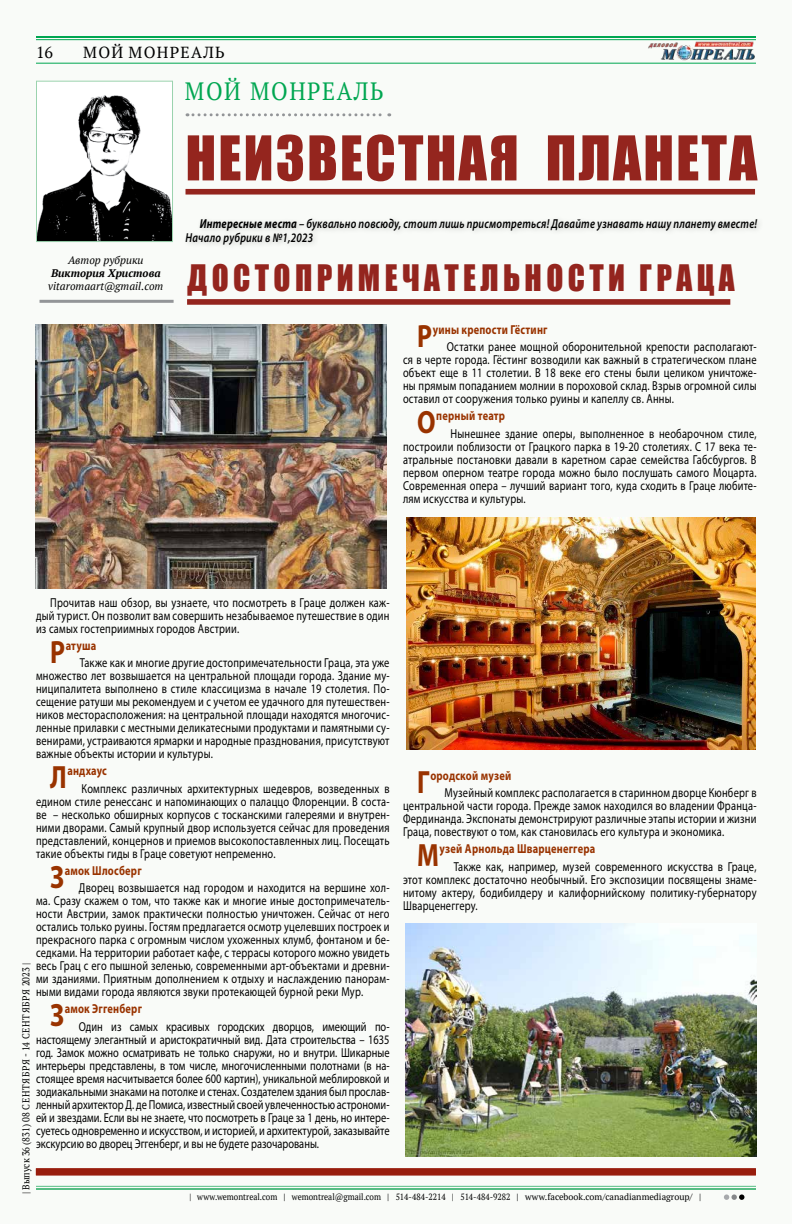
<style>
.page{position:relative;width:792px;height:1224px;background:#f9fbf8}
.page>*{position:absolute;margin:0;border:0;box-sizing:border-box;transform-origin:0 0}
.t1{font:57px "Impact";letter-spacing:.04em;color:#94251e}
.t2{font:33.5px "Impact";letter-spacing:.14em;color:#94251e;scale:.93 1}
.t3{font:700 32.3px "Myriad Pro";color:#930;scale:.8 1}
.t4{font:25px "PT Serif";letter-spacing:.07em;color:#00a651;scale:.9 1}
.t5{font:16px "PT Serif";letter-spacing:.08em;color:#000}
.t6{font:13px/13px "Myriad Pro";letter-spacing:.02em;color:#000;text-align:justify;scale:.8 1}
.t7{font:italic 600 13px/14px "Myriad Pro";letter-spacing:.02em;color:#000;scale:.8 1}
.t8{font:700 13px "Myriad Pro";letter-spacing:.02em;color:#930;scale:.8 1}
.t9{font:italic 11px "PT Serif";color:#000}
.t10{font:italic 700 11px "PT Serif";color:#000}
.t11{font:10px "PT Serif";letter-spacing:.08em;color:#000;scale:.9 1}
.t12{font:9px "PT Serif";color:#000;scale:.9 1}
.s1{font-weight:700}
</style>
<div class="page">
<img style="left:648px;top:41px;width:107px;height:20px">
<hr style="left:36px;top:63px;width:720px;height:1px;background:#00a651">
<hr style="left:36px;top:1186px;width:720px;height:1px;background:#57bd84">
<hr style="left:36px;top:1188px;width:720px;height:2px;background:#57bd84">
<hr style="left:36px;top:36px;width:720px;height:2px;background:#00a651">
<hr style="left:36px;top:39px;width:720px;height:1px;background:#00a651">
<svg style="left:724px;top:1194px;width:20px;height:6px"></svg>
<hr style="left:40px;top:300px;width:134px;height:3px;background:#939598">
<img style="left:38px;top:95px;width:133px;height:145px">
<div style="left:36px;top:81px;width:137px;height:161px;border:1px solid #9bd3ae"></div>
<div style="left:186px;top:189px;width:569px;height:6px;background:#94251e"></div>
<div style="left:187px;top:299px;width:543px;height:6px;background:#94251e"></div>
<svg style="left:187px;top:113px;width:203px;height:3px"></svg>
<div style="left:183px;top:215px;width:581px;height:36px;background:#000;opacity:.19"></div>
<div style="left:36px;top:1168px;width:720px;height:7px;background:#981d0d"></div>
<img style="left:35px;top:325px;width:352px;height:263px">
<img style="left:406px;top:518px;width:349px;height:232px">
<img style="left:405px;top:923px;width:352px;height:234px">
<p class="t5" style="left:36px;top:42px;width:19px">16</p>
<p class="t5" style="left:83px;top:42px;width:143px">МОЙ МОНРЕАЛЬ</p>
<h3 class="t4" style="left:185px;top:75px;width:222px">МОЙ МОНРЕАЛЬ</h3>
<h1 class="t1" style="left:186px;top:114px;width:573px">НЕИЗВЕСТНАЯ ПЛАНЕТА</h1>
<p class="t7" style="left:186px;top:216px;width:716px;text-indent:14px"><span class="s1">Интересные места</span> – буквально повсюду, стоит лишь присмотреться! Давайте узнавать нашу планету вместе!<br>Начало рубрики в №1,2023</p>
<p class="t9" style="left:68px;top:253px;width:77px">Автор рубрики</p>
<p class="t10" style="left:51px;top:266px;width:111px">Виктория Христова</p>
<p class="t9" style="left:48px;top:279px;width:117px">vitaromaart@gmail.com</p>
<h2 class="t2" style="left:187px;top:251px;width:590px">ДОСТОПРИМЕЧАТЕЛЬНОСТИ ГРАЦА</h2>
<h3 class="t3" style="left:417px;top:315px;width:20px">Р</h3>
<p class="t8" style="left:433px;top:321px;width:145px">уины крепости Гёстинг</p>
<p class="t6" style="left:403px;top:340px;width:443px;text-indent:44px">Остатки ранее мощной оборонительной крепости располагают&shy;ся в черте города. Гёстинг возводили как важный в стратегическом плане объект еще в 11 столетии. В 18 веке его стены были целиком уничтоже&shy;ны прямым попаданием молнии в пороховой склад. Взрыв огромной силы оставил от сооружения только руины и капеллу св. Анны.</p>
<h3 class="t3" style="left:417px;top:401px;width:25px">О</h3>
<p class="t8" style="left:436px;top:407px;width:88px">перный театр</p>
<p class="t6" style="left:403px;top:426px;width:443px;text-indent:47px">Нынешнее здание оперы, выполненное в необарочном стиле, построили поблизости от Грацкого парка в 19-20 столетиях. С 17 века те&shy;атральные постановки давали в каретном сарае семейства Габсбургов. В первом оперном театре города можно было послушать самого Моцарта.<br>Современная опера – лучший вариант того, куда сходить в Граце любите&shy;лям искусства и культуры.</p>
<p class="t6" style="left:36px;top:596px;width:443px;text-indent:14px">Прочитав наш обзор, вы узнаете, что посмотреть в Граце должен каж&shy;дый турист. Он позволит вам совершить незабываемое путешествие в один из самых гостеприимных городов Австрии.</p>
<h3 class="t3" style="left:50px;top:631px;width:20px">Р</h3>
<p class="t8" style="left:66px;top:637px;width:40px">атуша</p>
<p class="t6" style="left:36px;top:656px;width:443px;text-indent:44px">Также как и многие другие достопримечательности Граца, эта уже множество лет возвышается на центральной площади города. Здание му&shy;ниципалитета выполнено в стиле классицизма в начале 19 столетия. По&shy;сещение ратуши мы рекомендуем и с учетом ее удачного для путешествен&shy;ников месторасположения: на центральной площади находятся многочис&shy;ленные прилавки с местными деликатесными продуктами и памятными су&shy;венирами, устраиваются ярмарки и народные празднования, присутствуют важные объекты истории и культуры.</p>
<h3 class="t3" style="left:50px;top:756px;width:22px">Л</h3>
<p class="t8" style="left:67px;top:762px;width:51px">андхаус</p>
<h3 class="t3" style="left:417px;top:761px;width:17px">Г</h3>
<p class="t8" style="left:430px;top:767px;width:103px">ородской музей</p>
<p class="t6" style="left:36px;top:782px;width:443px;text-indent:46px">Комплекс различных архитектурных шедевров, возведенных в едином стиле ренессанс и напоминающих о палаццо Флоренции. В соста&shy;ве – несколько обширных корпусов с тосканскими галереями и внутрен&shy;ними дворами. Самый крупный двор используется сейчас для проведения представлений, концернов и приемов высокопоставленных лиц. Посещать такие объекты гиды в Граце советуют непременно.</p>
<h3 class="t3" style="left:50px;top:856px;width:19px">З</h3>
<p class="t8" style="left:65px;top:862px;width:98px">амок Шлосберг</p>
<p class="t6" style="left:403px;top:786px;width:443px;text-indent:41px">Музейный комплекс располагается в старинном дворце Кюнберг в центральной части города. Прежде замок находился во владении Франца-Фердинанда. Экспонаты демонстрируют различные этапы истории и жизни Граца, повествуют о том, как становилась его культура и экономика.</p>
<h3 class="t3" style="left:417px;top:834px;width:29px">М</h3>
<p class="t8" style="left:440px;top:840px;width:196px">узей Арнольда Шварценеггера</p>
<p class="t6" style="left:403px;top:859px;width:443px;text-indent:51px">Также как, например, музей современного искусства в Граце, этот комплекс достаточно необычный. Его экспозиции посвящены знаме&shy;нитому актеру, бодибилдеру и калифорнийскому политику-губернатору Шварценеггеру.</p>
<p class="t6" style="left:36px;top:881px;width:443px;text-indent:43px">Дворец возвышается над городом и находится на вершине хол&shy;ма. Сразу скажем о том, что также как и многие иные достопримечатель&shy;ности Австрии, замок практически полностью уничтожен. Сейчас от него остались только руины. Гостям предлагается осмотр уцелевших построек и прекрасного парка с огромным числом ухоженных клумб, фонтаном и бе&shy;седками. На территории работает кафе, с террасы которого можно увидеть весь Грац с его пышной зеленью, современными арт-объектами и древни&shy;ми зданиями. Приятным дополнением к отдыху и наслаждению панорам&shy;ными видами города являются звуки протекающей бурной реки Мур.</p>
<h3 class="t3" style="left:50px;top:994px;width:19px">З</h3>
<p class="t8" style="left:65px;top:1000px;width:98px">амок Эггенберг</p>
<p class="t11" style="left:20px;top:1194px;width:258px;rotate:-90deg">| Выпуск 36 (831) 08 СЕНТЯБРЯ - 14 СЕНТЯБРЯ 2023 |</p>
<p class="t6" style="left:36px;top:1020px;width:443px;text-indent:43px">Один из самых красивых городских дворцов, имеющий по&shy;настоящему элегантный и аристократичный вид. Дата строительства – 1635 год. Замок можно осматривать не только снаружи, но и внутри. Шикарные интерьеры представлены, в том числе, многочисленными полотнами (в на&shy;стоящее время насчитывается более 600 картин), уникальной меблировкой и зодиакальными знаками на потолке и стенах. Создателем здания был прослав&shy;ленный архитектор Д. де Помиса, известный своей увлеченностью астрономи&shy;ей и звездами. Если вы не знаете, что посмотреть в Граце за 1 день, но интере&shy;суетесь одновременно и искусством, и историей, и архитектурой, заказывайте экскурсию во дворец Эггенберг, и вы не будете разочарованы.</p>
<p class="t12" style="left:190px;top:1191px;width:570px">| www.wemontreal.com | wemontreal@gmail.com | 514-484-2214 | 514-484-9282 | www.facebook.com/canadianmediagroup/ |</p>
</div>
